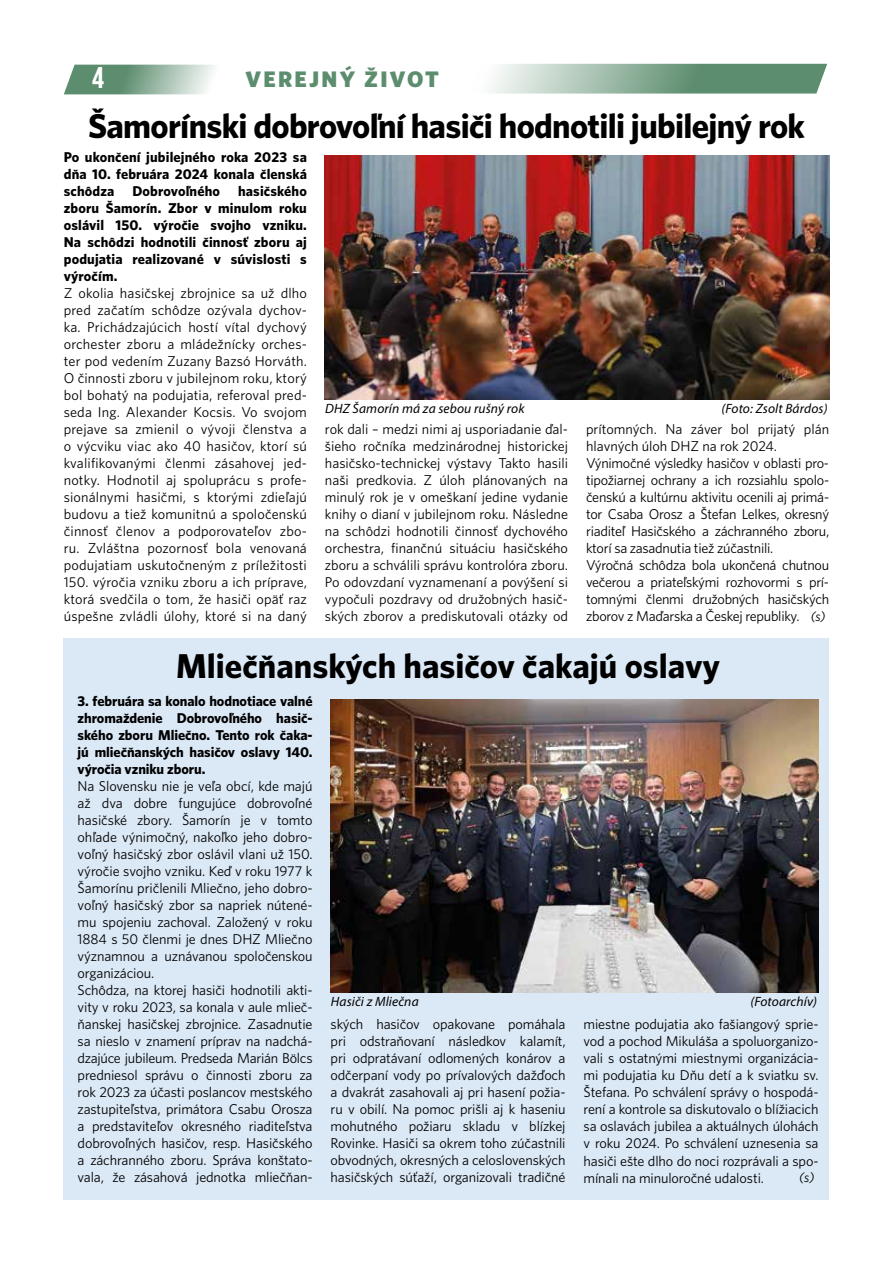
<style>
.page{position:relative;width:893px;height:1263px;background:#fff}
.page>*{position:absolute;margin:0;border:0;box-sizing:border-box;transform-origin:0 0}
.t1{font:34.5px "Whitney CE Bold";letter-spacing:-.02em;color:#000}
.t2{font:34.5px "Whitney CE Bold";color:#000}
.t3{font:30px "Bebas Neue";color:#fff}
.t4{font:22.5px "Whitney CE Black";letter-spacing:.1em;color:#5c8d6e}
.t5{font:14.25px/17px "Whitney C Ebook";letter-spacing:-.01em;color:#000;text-align:justify}
.t6{font:14.25px/17px "Whitney CE Bold";letter-spacing:.01em;color:#000;text-align:justify}
.t7{font:italic 13.5px "Myriad Pro";letter-spacing:.01em;color:#000}
.t8{font:italic 13.5px "Whitney C Ebook";color:#000}
.s1{font-style:italic;font-size:13.5px}
</style>
<div class="page">
<svg style="left:64px;top:65px;width:151px;height:29px;background:#92b39e"></svg>
<svg style="left:490px;top:64px;width:337px;height:30px;background:#8fb19c"></svg>
<div style="left:64px;top:638px;width:765px;height:561px;background:#dbe8f6"></div>
<img style="left:325px;top:155px;width:504px;height:245px">
<img style="left:331px;top:699px;width:488px;height:294px">
<h2 class="t3" style="left:92px;top:61px;width:13px">4</h2>
<h3 class="t4" style="left:246px;top:65px;width:195px">VEREJNÝ ŽIVOT</h3>
<h1 class="t1" style="left:88px;top:106px;width:718px">Šamorínski dobrovoľní hasiči hodnotili jubilejný rok</h1>
<p class="t6" style="left:64px;top:148px;width:245px">Po ukončení jubilejného roka 2023 sa dňa 10. februára 2024 konala členská schôdza</p>
<p class="t6" style="left:64px;top:182px;width:245px;text-indent:174px">hasičského zboru Šamorín. Zbor v minulom roku oslávil 150. výročie svojho vzniku.<br>Na schôdzi hodnotili činnosť zboru aj podujatia realizované v súvislosti s výročím.</p>
<p class="t5" style="left:64px;top:284px;width:245px">Z okolia hasičskej zbrojnice sa už dlho pred začatím schôdze ozývala dychov&shy;ka. Prichádzajúcich hostí vítal dychový orchester zboru a mládežnícky orches&shy;ter pod vedením Zuzany Bazsó Horváth.<br>O činnosti zboru v jubilejnom roku, ktorý bol bohatý na podujatia, referoval pred&shy;seda Ing. Alexander Kocsis. Vo svojom prejave sa zmienil o vývoji členstva a o výcviku viac ako 40 hasičov, ktorí sú kvalifikovanými členmi zásahovej jed&shy;notky. Hodnotil aj spoluprácu s profe&shy;sionálnymi hasičmi, s ktorými zdieľajú budovu a tiež komunitnú a spoločenskú činnosť členov a podporovateľov zbo&shy;ru. Zvláštna pozornosť bola venovaná podujatiam uskutočneným z príležitosti 150. výročia vzniku zboru a ich príprave, ktorá svedčila o tom, že hasiči opäť raz úspešne zvládli úlohy, ktoré si na daný</p>
<p class="t6" style="left:132px;top:182px;width:89px">Dobrovoľného</p>
<p class="t7" style="left:325px;top:400px;width:201px">DHZ Šamorín má za sebou rušný rok</p>
<p class="t7" style="left:721px;top:400px;width:108px">(Foto: Zsolt Bárdos)</p>
<p class="t5" style="left:325px;top:420px;width:245px">rok dali – medzi nimi aj usporiadanie ďal&shy;šieho ročníka medzinárodnej historickej hasičsko-technickej výstavy Takto hasili naši predkovia. Z úloh plánovaných na minulý rok je v omeškaní jedine vydanie knihy o dianí v jubilejnom roku. Následne na schôdzi hodnotili činnosť dychového orchestra, finančnú situáciu hasičského zboru a schválili správu kontrolóra zboru.<br>Po odovzdaní vyznamenaní a povýšení si vypočuli pozdravy od družobných hasič&shy;ských zborov a prediskutovali otázky od</p>
<p class="t5" style="left:586px;top:420px;width:245px;text-align:left">prítomných. Na záver bol prijatý plán hlavných úloh DHZ na rok 2024.<br>Výnimočné výsledky hasičov v oblasti pro&shy;tipožiarnej ochrany a ich rozsiahlu spolo&shy;čenskú a kultúrnu aktivitu ocenili aj primá&shy;tor Csaba Orosz a Štefan Lelkes, okresný riaditeľ Hasičského a záchranného zboru, ktorí sa zasadnutia tiež zúčastnili.<br>Výročná schôdza bola ukončená chutnou večerou a priateľskými rozhovormi s prí&shy;tomnými členmi družobných hasičských zborov z Maďarska a Českej republiky. <span class="s1">(s)</span></p>
<h1 class="t2" style="left:176px;top:646px;width:545px">Mliečňanských hasičov čakajú oslavy</h1>
<p class="t6" style="left:78px;top:692px;width:236px">3. februára sa konalo hodnotiace valné zhromaždenie Dobrovoľného hasič&shy;ského zboru Mliečno. Tento rok čaka&shy;jú mliečňanských hasičov oslavy 140. výročia vzniku zboru.</p>
<p class="t5" style="left:78px;top:777px;width:236px;text-align:left">Na Slovensku nie je veľa obcí, kde majú až dva dobre fungujúce dobrovoľné hasičské zbory. Šamorín je v tomto ohľade výnimočný, nakoľko jeho dobro&shy;voľný hasičský zbor oslávil vlani už 150. výročie svojho vzniku. Keď v roku 1977 k Šamorínu pričlenili Mliečno, jeho dobro&shy;voľný hasičský zbor sa napriek nútené&shy;mu spojeniu zachoval. Založený v roku 1884 s 50 členmi je dnes DHZ Mliečno významnou a uznávanou spoločenskou organizáciou.<br>Schôdza, na ktorej hasiči hodnotili akti&shy;vity v roku 2023, sa konala v aule mlieč&shy;ňanskej hasičskej zbrojnice. Zasadnutie sa nieslo v znamení príprav na nadchá&shy;dzajúce jubileum. Predseda Marián Bölcs predniesol správu o činnosti zboru za rok 2023 za účasti poslancov mestského zastupiteľstva, primátora Csabu Orosza a predstaviteľov okresného riaditeľstva dobrovoľných hasičov, resp. Hasičského a záchranného zboru. Správa konštato&shy;vala, že zásahová jednotka mliečňan-</p>
<p class="t7" style="left:331px;top:993px;width:89px">Hasiči z Mliečna</p>
<p class="t7" style="left:750px;top:993px;width:68px">(Fotoarchív)</p>
<p class="t5" style="left:331px;top:1016px;width:236px">ských hasičov opakovane pomáhala pri odstraňovaní následkov kalamít, pri odpratávaní odlomených konárov a odčerpaní vody po prívalových dažďoch a dvakrát zasahovali aj pri hasení požia&shy;ru v obilí. Na pomoc prišli aj k haseniu mohutného požiaru skladu v blízkej Rovinke. Hasiči sa okrem toho zúčastnili obvodných, okresných a celoslovenských hasičských súťaží, organizovali tradičné</p>
<p class="t5" style="left:584px;top:1016px;width:237px">miestne podujatia ako fašiangový sprie&shy;vod a pochod Mikuláša a spoluorganizo&shy;vali s ostatnými miestnymi organizácia&shy;mi podujatia ku Dňu detí a k sviatku sv.<br>Štefana. Po schválení správy o hospodá&shy;rení a kontrole sa diskutovalo o blížiacich sa oslavách jubilea a aktuálnych úlohách v roku 2024. Po schválení uznesenia sa hasiči ešte dlho do noci rozprávali a spo&shy;mínali na minuloročné udalosti.</p>
<p class="t8" style="left:799px;top:1170px;width:17px">(s)</p>
</div>
